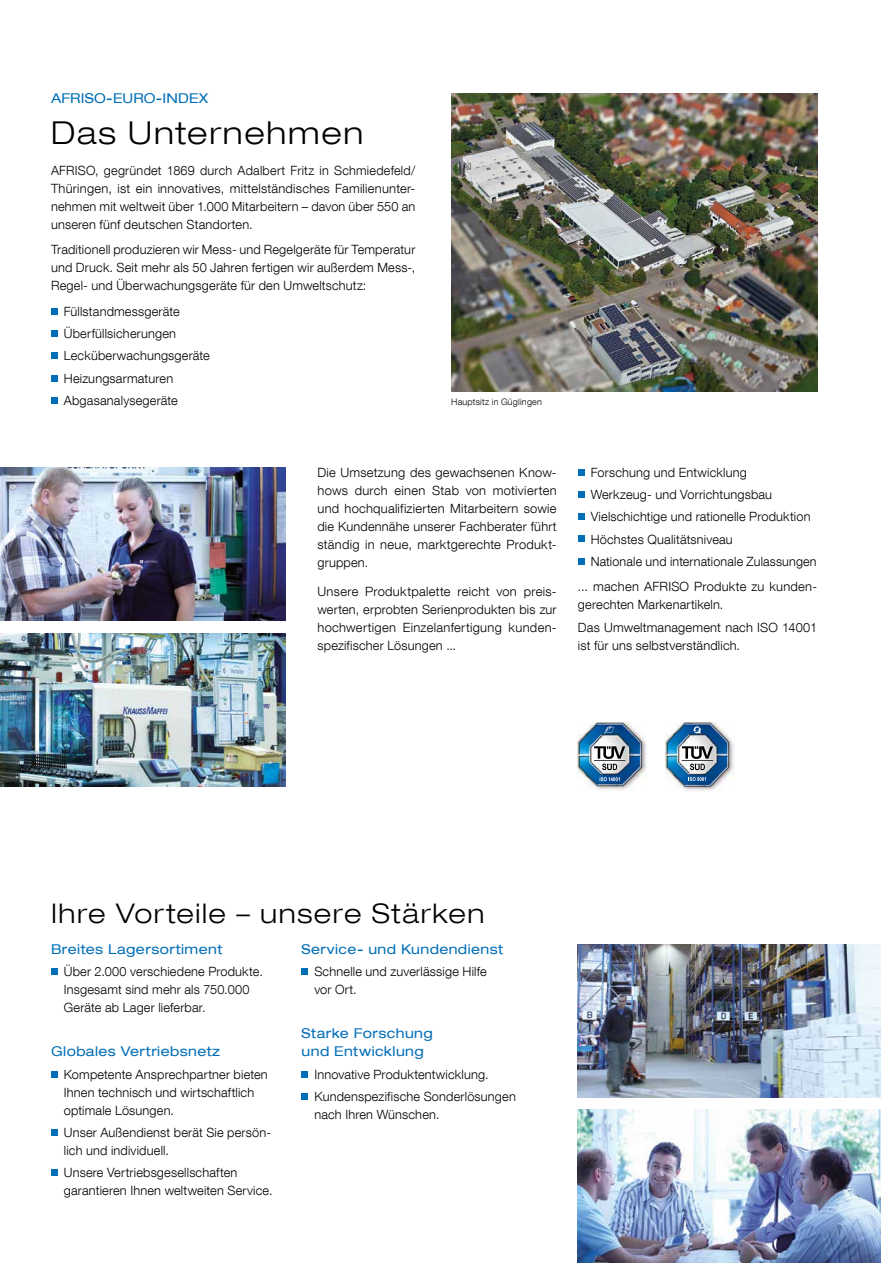
<style>
.page{position:relative;width:881px;height:1263px;background:#fff}
.page>*{position:absolute;margin:0;border:0;box-sizing:border-box;transform-origin:0 0}
.t1{font:300 expanded 31.5px "Helvetica Neue LT Com";letter-spacing:.055em;color:#000}
.t2{font:300 expanded 27px "Helvetica Neue LT Com";letter-spacing:.055em;color:#000}
.t3{font:expanded 13.5px/18px "Helvetica Neue LT Com";letter-spacing:.03em;color:#006eb7}
.t4{font:300 12.75px/18px "Helvetica Neue LT Com";letter-spacing:.015em;color:#000}
.t5{font:300 9px "Helvetica Neue LT Com";letter-spacing:.025em;color:#000}
</style>
<div class="page">
<img style="left:577px;top:944px;width:303px;height:153px">
<img style="left:0;top:468px;width:285px;height:153px">
<img style="left:0;top:634px;width:285px;height:153px">
<img style="left:577px;top:1110px;width:303px;height:153px">
<img style="left:665px;top:723px;width:69px;height:68px">
<svg style="left:681px;top:746px;width:31px;height:24px"></svg>
<svg style="left:692px;top:726px;width:9px;height:7px"></svg>
<svg style="left:688px;top:777px;width:17px;height:4px"></svg>
<img style="left:577px;top:723px;width:69px;height:68px">
<svg style="left:593px;top:746px;width:32px;height:24px"></svg>
<svg style="left:599px;top:777px;width:20px;height:4px"></svg>
<svg style="left:603px;top:726px;width:11px;height:8px"></svg>
<hr style="left:880px;top:0;width:1px;height:787px;background:#e2eefa">
<img style="left:451px;top:94px;width:365px;height:297px">
<svg style="left:51px;top:308px;width:6px;height:6px"></svg>
<div style="left:51px;top:330px;width:6px;height:7px;background:#006eb7"></div>
<svg style="left:51px;top:353px;width:6px;height:6px"></svg>
<svg style="left:51px;top:375px;width:6px;height:6px"></svg>
<svg style="left:51px;top:397px;width:6px;height:6px"></svg>
<div style="left:577px;top:469px;width:7px;height:6px;background:#006eb7"></div>
<div style="left:577px;top:491px;width:7px;height:7px;background:#006eb7"></div>
<div style="left:577px;top:513px;width:7px;height:7px;background:#006eb7"></div>
<div style="left:577px;top:536px;width:7px;height:6px;background:#006eb7"></div>
<div style="left:577px;top:558px;width:7px;height:6px;background:#006eb7"></div>
<svg style="left:51px;top:968px;width:6px;height:6px"></svg>
<svg style="left:51px;top:1071px;width:6px;height:6px"></svg>
<svg style="left:51px;top:1129px;width:6px;height:6px"></svg>
<div style="left:51px;top:1169px;width:6px;height:7px;background:#006eb7"></div>
<div style="left:301px;top:968px;width:7px;height:6px;background:#006eb7"></div>
<div style="left:301px;top:1071px;width:7px;height:6px;background:#006eb7"></div>
<div style="left:301px;top:1093px;width:7px;height:6px;background:#006eb7"></div>
<p class="t3" style="left:51px;top:89px;width:159px">AFRISO-EURO-INDEX</p>
<h1 class="t1" style="left:51px;top:114px;width:314px">Das Unternehmen</h1>
<p class="t4" style="left:51px;top:161px;width:365px;text-align:justify">AFRISO, gegründet 1869 durch Adalbert Fritz in Schmiedefeld/ Thüringen, ist ein innovatives, mittelständisches Familienunter&shy;nehmen mit weltweit über 1.000 Mitarbeitern – davon über 550 an unseren fünf deutschen Standorten.</p>
<p class="t4" style="left:51px;top:241px;width:366px;text-align:justify">Traditionell produzieren wir Mess- und Regelgeräte für Temperatur und Druck. Seit mehr als 50 Jahren fertigen wir außerdem Mess-, Regel- und Überwachungsgeräte für den Umweltschutz:</p>
<p class="t4" style="left:64px;top:300px;width:147px;line-height:22.2px">Füllstandmessgeräte<br>Überfüllsicherungen<br>Lecküberwachungsgeräte<br>Heizungsarmaturen<br>Abgasanalysegeräte</p>
<p class="t5" style="left:451px;top:396px;width:92px">Hauptsitz in Güglingen</p>
<p class="t4" style="left:317px;top:463px;width:240px;text-align:justify">Die Umsetzung des gewachsenen Know&shy;hows durch einen Stab von motivierten und hochqualifizierten Mitarbeitern sowie die Kundennähe unserer Fachberater führt ständig in neue, marktgerechte Produkt&shy;gruppen.</p>
<p class="t4" style="left:317px;top:582px;width:240px;text-align:justify">Unsere Produktpalette reicht von preis&shy;werten, erprobten Serienprodukten bis zur hochwertigen Einzelanfertigung kunden&shy;spezifischer Lösungen ...</p>
<p class="t4" style="left:590px;top:461px;width:227px;line-height:22.2px">Forschung und Entwicklung<br>Werkzeug- und Vorrichtungsbau Vielschichtige und rationelle Produktion Höchstes Qualitätsniveau<br>Nationale und internationale Zulassungen</p>
<p class="t4" style="left:577px;top:577px;width:240px">... machen AFRISO Produkte zu kunden&shy;gerechten Markenartikeln.</p>
<p class="t4" style="left:577px;top:618px;width:240px">Das Umweltmanagement nach ISO 14001 ist für uns selbstverständlich.</p>
<h2 class="t2" style="left:51px;top:897px;width:434px">Ihre Vorteile – unsere Stärken</h2>
<p class="t3" style="left:51px;top:939px;width:173px">Breites Lagersortiment</p>
<p class="t4" style="left:64px;top:962px;width:200px">Über 2.000 verschiedene Produkte.<br>Insgesamt sind mehr als 750.000<br>Geräte ab Lager lieferbar.</p>
<p class="t3" style="left:51px;top:1042px;width:171px">Globales Vertriebsnetz</p>
<p class="t4" style="left:64px;top:1065px;width:205px">Kompetente Ansprechpartner bieten<br>Ihnen technisch und wirtschaftlich optimale Lösungen.</p>
<p class="t4" style="left:64px;top:1123px;width:209px">Unser Außendienst berät Sie persön&shy;lich und individuell.</p>
<p class="t4" style="left:64px;top:1163px;width:210px">Unsere Vertriebsgesellschaften garantieren Ihnen weltweiten Service.</p>
<p class="t3" style="left:301px;top:939px;width:203px">Service- und Kundendienst</p>
<p class="t4" style="left:314px;top:962px;width:174px">Schnelle und zuverlässige Hilfe vor Ort.</p>
<p class="t3" style="left:301px;top:1024px;width:132px">Starke Forschung und Entwicklung</p>
<p class="t4" style="left:314px;top:1063px;width:203px;line-height:22.2px">Innovative Produktentwicklung.<br>Kundenspezifische Sonderlösungen</p>
<p class="t4" style="left:314px;top:1105px;width:127px">nach Ihren Wünschen.</p>
</div>
